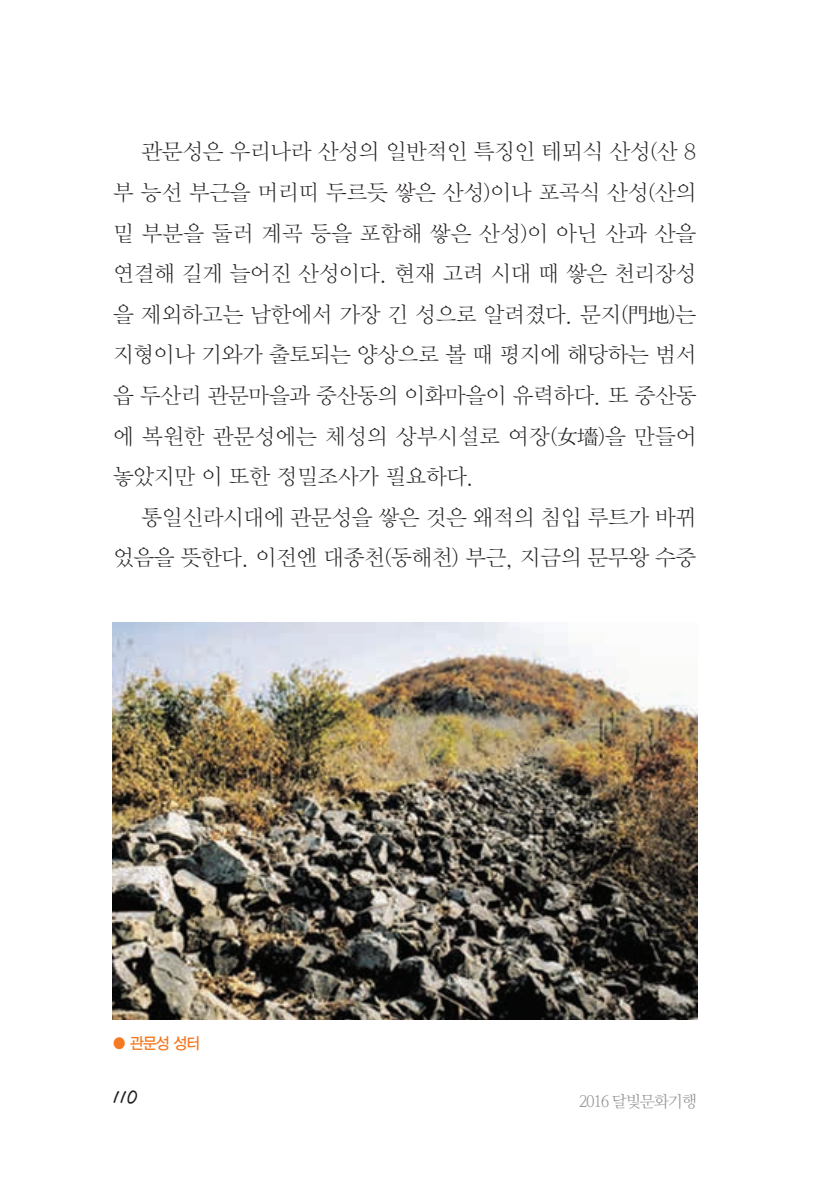
<style>
.page{position:relative;width:838px;height:1189px;background:#fff}
.page>*{position:absolute;margin:0;border:0;box-sizing:border-box;transform-origin:0 0}
.t1{font:24px "DXCLS Std M";color:#231f20}
.t2{font:22px/40.6px "Y Mj O11";letter-spacing:-.075em;color:#231f20;text-align:justify}
.t3{font:16px "Nanum Myeongjo";letter-spacing:-.075em;color:#939598}
.t4{font:16px "YDVYGO13";color:#f47921;scale:.93 1}
</style>
<div class="page">
<img style="left:112px;top:623px;width:584px;height:397px">
<p class="t2" style="left:112px;top:132px;width:586px;text-indent:28px">관문성은 우리나라 산성의 일반적인 특징인 테뫼식 산성(산 8 부 능선 부근을 머리띠 두르듯 쌓은 산성)이나 포곡식 산성(산의 밑 부분을 둘러 계곡 등을 포함해 쌓은 산성)이 아닌 산과 산을 연결해 길게 늘어진 산성이다. 현재 고려 시대 때 쌓은 천리장성 을 제외하고는 남한에서 가장 긴 성으로 알려졌다. 문지(門地)는 지형이나 기와가 출토되는 양상으로 볼 때 평지에 해당하는 범서 읍 두산리 관문마을과 중산동의 이화마을이 유력하다. 또 중산동 에 복원한 관문성에는 체성의 상부시설로 여장(女墻)을 만들어 놓았지만 이 또한 정밀조사가 필요하다.</p>
<p class="t2" style="left:112px;top:497px;width:585px;text-align:right">통일신라시대에 관문성을 쌓은 것은 왜적의 침입 루트가 바뀌 었음을 뜻한다. 이전엔 대종천(동해천) 부근, 지금의 문무왕 수중</p>
<p class="t4" style="left:130px;top:1033px;width:77px">관문성 성터</p>
<p class="t1" style="left:112px;top:1083px;width:27px">110</p>
<p class="t3" style="left:578px;top:1092px;width:120px">2016 달빛문화기행</p>
</div>
